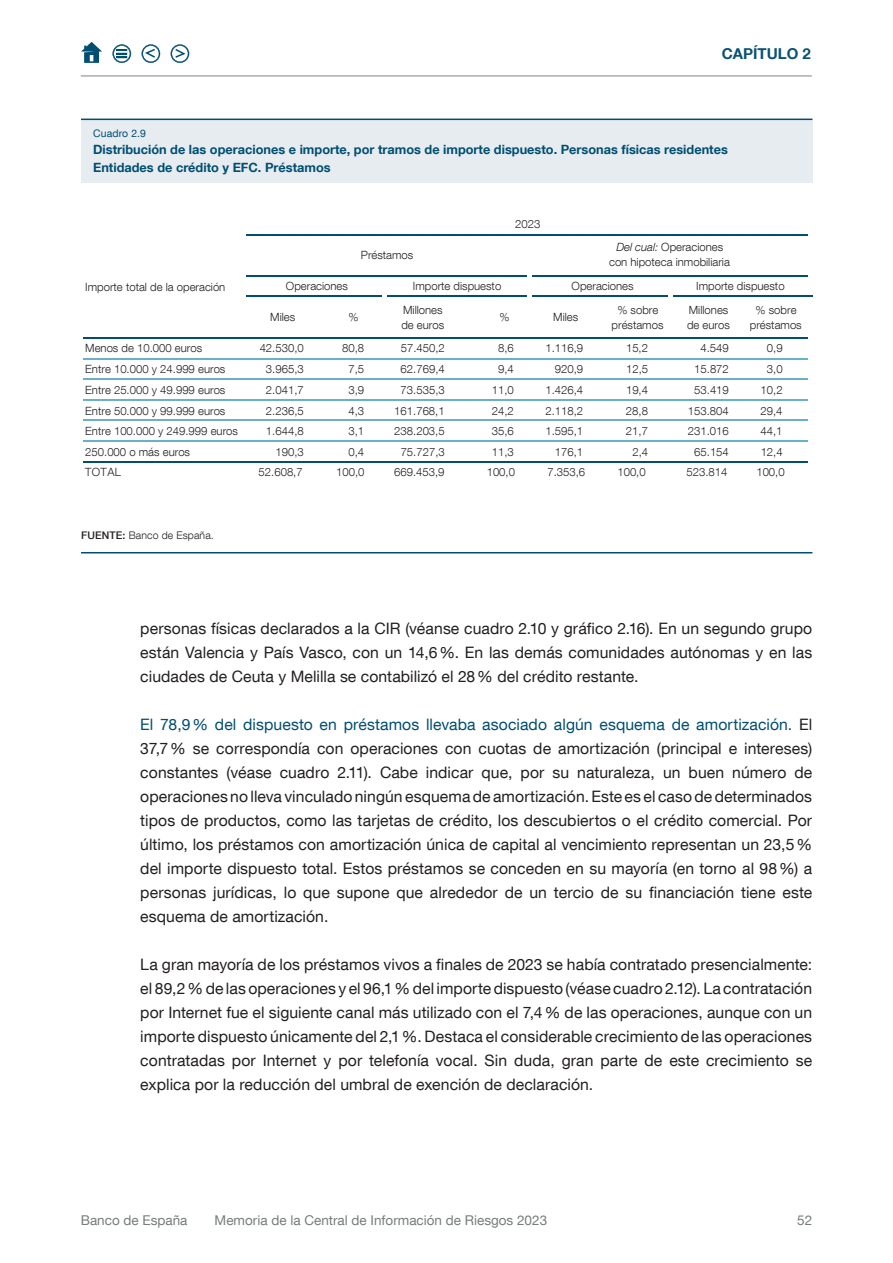
<style>
.page{position:relative;width:893px;height:1263px;background:#fff}
.page>*{position:absolute;margin:0;border:0;box-sizing:border-box;transform-origin:0 0}
.Texto_capítulo{font:15.75px/24px "Bd E Neue Helvetica";letter-spacing:.005em;color:#231f20;text-align:justify}
.t1{font:700 15px "Bd E Neue Helvetica";color:#0b5273}
.t2{font:13.5px "Bd E Neue Helvetica";color:#777c7d}
.t3{font:700 12.75px/18px "Bd E Neue Helvetica";color:#004e71}
.t4{font:300 11.4px/15px "Bd E Neue Helvetica";color:#231f20;text-align:center}
.t5{font:300 10.5px "Bd E Neue Helvetica";letter-spacing:.01em;color:#231f20}
.t6{font:10.5px "Bd E Neue Helvetica";letter-spacing:.01em;color:#004e71}
.s1{font-style:italic}
.s2{font-weight:500}
.s3{color:#004e71}
</style>
<div class="page">
<hr style="left:81px;top:552px;width:731px;height:1px;background:#004e71">
<div style="left:81px;top:119px;width:731px;height:64px;background:#e6ecf0"></div>
<hr style="left:81px;top:119px;width:731px;height:1px;background:#004e71">
<hr style="left:246px;top:275px;width:281px;height:1px;background:#004e71">
<hr style="left:246px;top:296px;width:136px;height:1px;background:#004e71">
<hr style="left:246px;top:234px;width:562px;height:1px;background:#004e71">
<hr style="left:532px;top:275px;width:276px;height:1px;background:#004e71">
<hr style="left:387px;top:296px;width:140px;height:1px;background:#004e71">
<hr style="left:532px;top:296px;width:135px;height:1px;background:#004e71">
<hr style="left:673px;top:296px;width:139px;height:1px;background:#004e71">
<hr style="left:83px;top:337px;width:725px;height:1px;background:#004e71">
<hr style="left:83px;top:378px;width:725px;height:2px;background:#69b1c9">
<hr style="left:83px;top:358px;width:725px;height:2px;background:#69b1c9">
<hr style="left:83px;top:399px;width:725px;height:1px;background:#69b1c9">
<hr style="left:83px;top:420px;width:725px;height:1px;background:#69b1c9">
<hr style="left:83px;top:440px;width:725px;height:2px;background:#69b1c9">
<hr style="left:83px;top:461px;width:725px;height:2px;background:#004e71">
<svg style="left:81px;top:42px;width:21px;height:21px"></svg>
<svg style="left:171px;top:44px;width:18px;height:19px"></svg>
<svg style="left:142px;top:44px;width:18px;height:19px"></svg>
<hr style="left:81px;top:76px;width:731px;height:1px;background:#808285">
<svg style="left:113px;top:44px;width:18px;height:19px"></svg>
<p class="t6" style="left:93px;top:126px;width:54px">Cuadro 2.9</p>
<p class="t1" style="left:722px;top:44px;width:91px">CAPÍTULO 2</p>
<p class="t3" style="left:93px;top:140px;width:636px">Distribución de las operaciones e importe, por tramos de importe dispuesto. Personas físicas residentes<br>Entidades de crédito y EFC. Préstamos</p>
<p class="t4" style="left:515px;top:216px;width:27px">2023</p>
<p class="t4" style="left:85px;top:279px;width:142px">Importe total de la operación</p>
<p class="t4" style="left:361px;top:247px;width:54px">Préstamos</p>
<p class="t4" style="left:609px;top:239px;width:122px"><span class="s1">Del cual:</span> Operaciones con hipoteca inmobiliaria</p>
<p class="t4" style="left:286px;top:278px;width:63px">Operaciones</p>
<p class="t4" style="left:413px;top:278px;width:90px">Importe dispuesto</p>
<p class="t4" style="left:572px;top:278px;width:63px">Operaciones</p>
<p class="t4" style="left:696px;top:278px;width:90px">Importe dispuesto</p>
<p class="t4" style="left:270px;top:310px;width:26px">Miles</p>
<p class="t4" style="left:348px;top:310px;width:12px">%</p>
<p class="t4" style="left:401px;top:302px;width:44px;text-align:left">Millones de euros</p>
<p class="t4" style="left:500px;top:310px;width:12px">%</p>
<p class="t4" style="left:553px;top:310px;width:26px">Miles</p>
<p class="t4" style="left:612px;top:302px;width:53px">% sobre préstamos</p>
<p class="t4" style="left:687px;top:302px;width:44px;text-align:left">Millones de euros</p>
<p class="t4" style="left:750px;top:302px;width:53px">% sobre préstamos</p>
<p class="t4" style="left:85px;top:341px;width:119px">Menos de 10.000 euros</p>
<p class="t4" style="left:260px;top:341px;width:46px">42.530,0</p>
<p class="t4" style="left:342px;top:341px;width:24px">80,8</p>
<p class="t4" style="left:401px;top:341px;width:46px">57.450,2</p>
<p class="t4" style="left:498px;top:341px;width:17px">8,6</p>
<p class="t4" style="left:545px;top:341px;width:39px">1.116,9</p>
<p class="t4" style="left:626px;top:341px;width:24px">15,2</p>
<p class="t4" style="left:700px;top:341px;width:30px">4.549</p>
<p class="t4" style="left:767px;top:341px;width:17px">0,9</p>
<p class="t4" style="left:85px;top:361px;width:142px">Entre 10.000 y 24.999 euros</p>
<p class="t4" style="left:266px;top:361px;width:39px">3.965,3</p>
<p class="t4" style="left:348px;top:361px;width:17px">7,5</p>
<p class="t4" style="left:401px;top:361px;width:46px">62.769,4</p>
<p class="t4" style="left:498px;top:361px;width:17px">9,4</p>
<p class="t4" style="left:555px;top:361px;width:30px">920,9</p>
<p class="t4" style="left:626px;top:361px;width:24px">12,5</p>
<p class="t4" style="left:694px;top:361px;width:36px">15.872</p>
<p class="t4" style="left:767px;top:361px;width:17px">3,0</p>
<p class="t4" style="left:85px;top:382px;width:142px">Entre 25.000 y 49.999 euros</p>
<p class="t4" style="left:266px;top:382px;width:39px">2.041,7</p>
<p class="t4" style="left:348px;top:382px;width:17px">3,9</p>
<p class="t4" style="left:401px;top:382px;width:46px">73.535,3</p>
<p class="t4" style="left:492px;top:382px;width:24px">11,0</p>
<p class="t4" style="left:545px;top:382px;width:39px">1.426,4</p>
<p class="t4" style="left:626px;top:382px;width:24px">19,4</p>
<p class="t4" style="left:694px;top:382px;width:36px">53.419</p>
<p class="t4" style="left:761px;top:382px;width:24px">10,2</p>
<p class="t4" style="left:85px;top:403px;width:142px">Entre 50.000 y 99.999 euros</p>
<p class="t4" style="left:266px;top:403px;width:39px">2.236,5</p>
<p class="t4" style="left:348px;top:403px;width:17px">4,3</p>
<p class="t4" style="left:394px;top:403px;width:52px">161.768,1</p>
<p class="t4" style="left:492px;top:403px;width:24px">24,2</p>
<p class="t4" style="left:545px;top:403px;width:39px">2.118,2</p>
<p class="t4" style="left:626px;top:403px;width:24px">28,8</p>
<p class="t4" style="left:688px;top:403px;width:42px">153.804</p>
<p class="t4" style="left:760px;top:403px;width:24px">29,4</p>
<p class="t4" style="left:85px;top:423px;width:154px">Entre 100.000 y 249.999 euros</p>
<p class="t4" style="left:266px;top:423px;width:39px">1.644,8</p>
<p class="t4" style="left:348px;top:423px;width:17px">3,1</p>
<p class="t4" style="left:394px;top:423px;width:52px">238.203,5</p>
<p class="t4" style="left:492px;top:423px;width:24px">35,6</p>
<p class="t4" style="left:545px;top:423px;width:39px">1.595,1</p>
<p class="t4" style="left:626px;top:423px;width:24px">21,7</p>
<p class="t4" style="left:688px;top:423px;width:42px">231.016</p>
<p class="t4" style="left:760px;top:423px;width:24px">44,1</p>
<p class="t4" style="left:85px;top:444px;width:106px">250.000 o más euros</p>
<p class="t4" style="left:276px;top:444px;width:30px">190,3</p>
<p class="t4" style="left:348px;top:444px;width:17px">0,4</p>
<p class="t4" style="left:401px;top:444px;width:46px">75.727,3</p>
<p class="t4" style="left:492px;top:444px;width:24px">11,3</p>
<p class="t4" style="left:555px;top:444px;width:30px">176,1</p>
<p class="t4" style="left:632px;top:444px;width:17px">2,4</p>
<p class="t4" style="left:694px;top:444px;width:36px">65.154</p>
<p class="t4" style="left:761px;top:444px;width:24px">12,4</p>
<p class="t4" style="left:85px;top:465px;width:37px">TOTAL</p>
<p class="t4" style="left:259px;top:465px;width:46px">52.608,7</p>
<p class="t4" style="left:336px;top:465px;width:30px">100,0</p>
<p class="t4" style="left:394px;top:465px;width:52px">669.453,9</p>
<p class="t4" style="left:487px;top:465px;width:30px">100,0</p>
<p class="t4" style="left:547px;top:465px;width:39px">7.353,6</p>
<p class="t4" style="left:617px;top:465px;width:30px">100,0</p>
<p class="t4" style="left:686px;top:465px;width:42px">523.814</p>
<p class="t4" style="left:756px;top:465px;width:30px">100,0</p>
<p class="t5" style="left:81px;top:529px;width:134px"><span class="s2">FUENTE:</span> Banco de España.</p>
<p class="Texto_capítulo" style="left:140px;top:616px;width:673px">personas físicas declarados a la CIR (véanse cuadro 2.10 y gráfico 2.16). En un segundo grupo están Valencia y País Vasco, con un 14,6%. En las demás comunidades autónomas y en las ciudades de Ceuta y Melilla se contabilizó el 28% del crédito restante.</p>
<p class="Texto_capítulo" style="left:140px;top:712px;width:673px"><span class="s3">El 78,9% del dispuesto en préstamos llevaba asociado algún esquema de amortización.</span> El 37,7% se correspondía con operaciones con cuotas de amortización (principal e intereses) constantes (véase cuadro 2.11). Cabe indicar que, por su naturaleza, un buen número de operaciones no lleva vinculado ningún esquema de amortización. Este es el caso de determinados tipos de productos, como las tarjetas de crédito, los descubiertos o el crédito comercial. Por último, los préstamos con amortización única de capital al vencimiento representan un 23,5% del importe dispuesto total. Estos préstamos se conceden en su mayoría (en torno al 98%) a personas jurídicas, lo que supone que alrededor de un tercio de su financiación tiene este esquema de amortización.</p>
<p class="Texto_capítulo" style="left:140px;top:952px;width:673px">La gran mayoría de los préstamos vivos a finales de 2023 se había contratado presencialmente: el 89,2% de las operaciones y el 96,1% del importe dispuesto (véase cuadro 2.12). La contratación por Internet fue el siguiente canal más utilizado con el 7,4% de las operaciones, aunque con un importe dispuesto únicamente del 2,1%. Destaca el considerable crecimiento de las operaciones contratadas por Internet y por telefonía vocal. Sin duda, gran parte de este crecimiento se explica por la reducción del umbral de exención de declaración.</p>
<p class="t2" style="left:81px;top:1212px;width:108px">Banco de España</p>
<p class="t2" style="left:215px;top:1212px;width:334px">Memoria de la Central de Información de Riesgos 2023</p>
<p class="t2" style="left:797px;top:1212px;width:17px">52</p>
</div>
